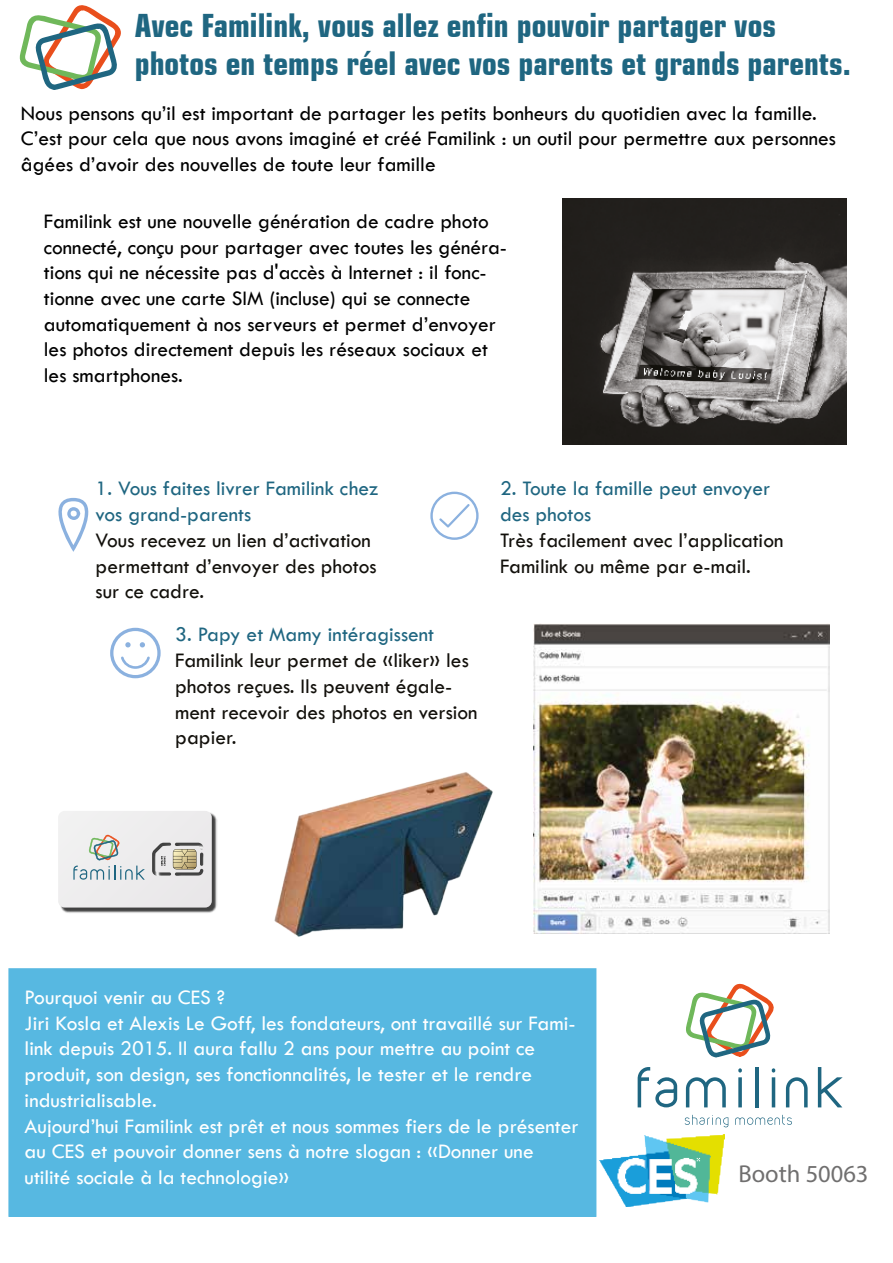
<style>
.page{position:relative;width:893px;height:1263px;background:#fff}
.page>*{position:absolute;margin:0;border:0;box-sizing:border-box;transform-origin:0 0}
.t1{font:700 condensed 32.1px/38.5px "Square 721 BT";color:#1f6681}
.t2{font:24.45px "Myriad Pro";color:#706f6f}
.t3{font:21.45px/25.8px "Tw Cen";color:#000}
.t4{font:21.45px/25.8px "Tw Cen";color:#fff}
.t5{font:21.45px/25.8px "Tw Cen";color:#12100b}
.t6{font:21.45px/25.8px "Tw Cen";color:#1f6681}
</style>
<div class="page">
<img style="left:274px;top:772px;width:219px;height:165px">
<img style="left:533px;top:623px;width:297px;height:310px">
<img style="left:61px;top:813px;width:157px;height:100px">
<svg style="left:58px;top:811px;width:154px;height:96px"></svg>
<div style="left:9px;top:969px;width:587px;height:247px;background:#57b8e1"></div>
<div style="left:8px;top:968px;width:588px;height:249px;border:2px solid #57b8e1"></div>
<svg style="left:19px;top:5px;width:102px;height:85px"></svg>
<svg style="left:638px;top:1067px;width:39px;height:40px"></svg>
<svg style="left:686px;top:1077px;width:40px;height:30px"></svg>
<svg style="left:738px;top:1077px;width:4px;height:30px"></svg>
<svg style="left:738px;top:1068px;width:4px;height:4px"></svg>
<hr style="left:755px;top:1067px;width:3px;height:40px;background:#1f6681">
<hr style="left:772px;top:1077px;width:3px;height:30px;background:#1f6681">
<svg style="left:772px;top:1068px;width:3px;height:4px"></svg>
<svg style="left:786px;top:1077px;width:22px;height:30px"></svg>
<svg style="left:818px;top:1067px;width:25px;height:40px"></svg>
<svg style="left:685px;top:1115px;width:43px;height:12px"></svg>
<svg style="left:735px;top:1115px;width:57px;height:10px"></svg>
<svg style="left:686px;top:983px;width:88px;height:74px"></svg>
<svg style="left:58px;top:498px;width:30px;height:54px"></svg>
<svg style="left:430px;top:492px;width:49px;height:48px"></svg>
<svg style="left:110px;top:628px;width:51px;height:50px"></svg>
<img style="left:562px;top:198px;width:285px;height:246px">
<img style="left:599px;top:1135px;width:125px;height:71px">
<h1 class="t1" style="left:135px;top:6px;width:717px">Avec Familink, vous allez enfin pouvoir partager vos photos en temps réel avec vos parents et grands parents.</h1>
<p class="t3" style="left:21px;top:100px;width:816px">Nous pensons qu’il est important de partager les petits bonheurs du quotidien avec la famille.<br>C’est pour cela que nous avons imaginé et créé Familink : un outil pour permettre aux personnes âgées d’avoir des nouvelles de toute leur famille</p>
<p class="t3" style="left:44px;top:208px;width:465px">Familink est une nouvelle génération de cadre photo connecté, conçu pour partager avec toutes les généra&shy;tions qui ne nécessite pas d'accès à Internet : il fonc&shy;tionne avec une carte SIM (incluse) qui se connecte automatiquement à nos serveurs et permet d’envoyer les photos directement depuis les réseaux sociaux et les smartphones.</p>
<p class="t6" style="left:96px;top:476px;width:285px">1. Vous faites livrer Familink chez vos grand-parents</p>
<p class="t5" style="left:96px;top:527px;width:282px">Vous recevez un lien d’activation permettant d’envoyer des photos sur ce cadre.</p>
<p class="t6" style="left:175px;top:622px;width:260px">3. Papy et Mamy intéragissent</p>
<p class="t5" style="left:175px;top:647px;width:304px">Familink leur permet de «liker» les photos reçues. Ils peuvent égale&shy;ment recevoir des photos en version papier.</p>
<p class="t6" style="left:500px;top:476px;width:272px">2. Toute la famille peut envoyer des photos</p>
<p class="t5" style="left:500px;top:527px;width:285px">Très facilement avec l’application<br>Familink ou même par e-mail.</p>
<p class="t4" style="left:25px;top:984px;width:555px">Pourquoi venir au CES ?<br>Jiri Kosla et Alexis Le Goff, les fondateurs, ont travaillé sur Fami&shy;link depuis 2015. Il aura fallu 2 ans pour mettre au point ce produit, son design, ses fonctionnalités, le tester et le rendre industrialisable.<br>Aujourd’hui Familink est prêt et nous sommes fiers de le présenter au CES et pouvoir donner sens à notre slogan : «Donner une utilité sociale à la technologie»</p>
<p class="t2" style="left:738px;top:1159px;width:132px">Booth 50063</p>
</div>
